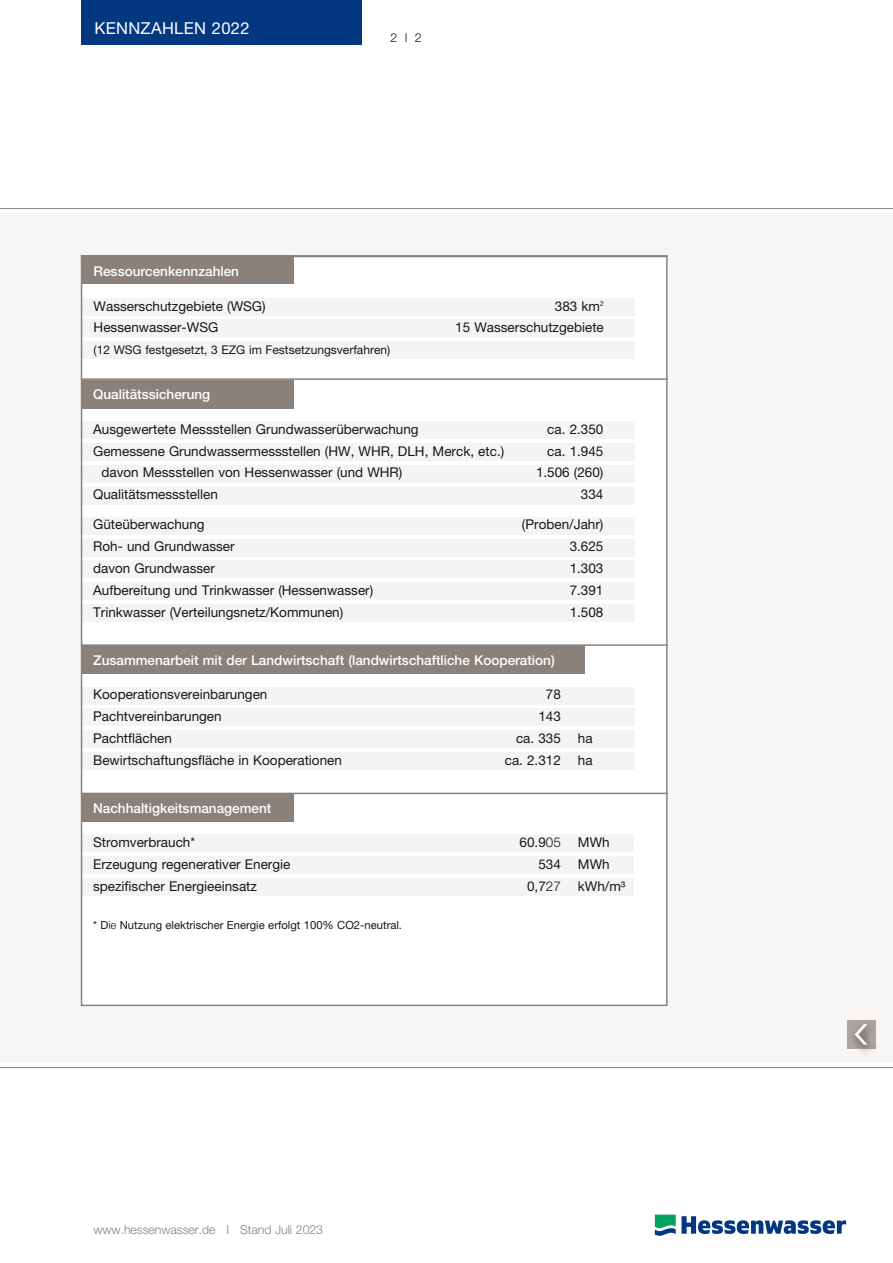
<style>
.page{position:relative;width:893px;height:1263px;background:#fff}
.page>*{position:absolute;margin:0;border:0;box-sizing:border-box;transform-origin:0 0}
.t1{font:16.5px "Helvetica Neue";letter-spacing:.02em;color:#fff}
.t2{font:13.5px "Helvetica Neue";color:#181716}
.t3{font:500 13.5px "Helvetica Neue";color:#fff}
.t4{font:300 12.3px "Helvetica Neue";letter-spacing:-.005em;color:#89817a}
.t5{font:300 12.3px "Helvetica Neue";color:#181716}
.t6{font:12px "Helvetica Neue";color:#181716}
.t7{font:11.25px "Helvetica Neue";color:#181716}
.s1{font-family:"Helvetica Neue LT Pro";font-weight:300}
</style>
<div class="page">
<div style="left:0;top:213px;width:893px;height:850px;background:#f7f6f5"></div>
<hr style="left:0;top:208px;width:893px;height:1px;background:#89817a">
<hr style="left:0;top:1067px;width:893px;height:1px;background:#89817a">
<div style="left:81px;top:0;width:280px;height:45px;background:#033881"></div>
<div style="left:81px;top:256px;width:587px;height:748px;background:#fff"></div>
<div style="left:82px;top:298px;width:553px;height:17px;background:#f5f4f3"></div>
<div style="left:82px;top:320px;width:553px;height:17px;background:#f5f4f3"></div>
<div style="left:82px;top:342px;width:553px;height:17px;background:#f5f4f3"></div>
<div style="left:82px;top:422px;width:553px;height:17px;background:#f5f4f3"></div>
<div style="left:82px;top:444px;width:553px;height:17px;background:#f5f4f3"></div>
<div style="left:82px;top:465px;width:553px;height:17px;background:#f5f4f3"></div>
<div style="left:82px;top:487px;width:553px;height:17px;background:#f5f4f3"></div>
<div style="left:82px;top:517px;width:553px;height:17px;background:#f5f4f3"></div>
<div style="left:82px;top:539px;width:553px;height:17px;background:#f5f4f3"></div>
<div style="left:82px;top:561px;width:553px;height:17px;background:#f5f4f3"></div>
<div style="left:82px;top:583px;width:553px;height:17px;background:#f5f4f3"></div>
<div style="left:82px;top:605px;width:553px;height:17px;background:#f5f4f3"></div>
<div style="left:82px;top:687px;width:553px;height:17px;background:#f5f4f3"></div>
<div style="left:81px;top:834px;width:553px;height:17px;background:#f5f4f3"></div>
<div style="left:81px;top:856px;width:553px;height:17px;background:#f5f4f3"></div>
<div style="left:81px;top:878px;width:553px;height:17px;background:#f5f4f3"></div>
<div style="left:82px;top:709px;width:553px;height:17px;background:#f5f4f3"></div>
<div style="left:82px;top:731px;width:553px;height:17px;background:#f5f4f3"></div>
<div style="left:82px;top:753px;width:553px;height:17px;background:#f5f4f3"></div>
<hr style="left:81px;top:378px;width:587px;height:2px;background:#89817a">
<hr style="left:81px;top:644px;width:587px;height:2px;background:#89817a">
<hr style="left:81px;top:793px;width:587px;height:1px;background:#89817a">
<div style="left:81px;top:255px;width:212px;height:29px;background:#89817a"></div>
<div style="left:81px;top:380px;width:213px;height:28px;background:#89817a"></div>
<div style="left:81px;top:645px;width:504px;height:29px;background:#89817a"></div>
<div style="left:81px;top:793px;width:213px;height:29px;background:#89817a"></div>
<div style="left:847px;top:1020px;width:29px;height:29px;background:#aba49f"></div>
<div style="left:850px;top:1019px;width:27px;height:37px;background:#181716;opacity:.75"></div>
<svg style="left:855px;top:1024px;width:12px;height:21px"></svg>
<svg style="left:655px;top:1214px;width:191px;height:22px"></svg>
<p class="t1" style="left:94px;top:19px;width:157px">Kennzahlen 2022</p>
<p class="t5" style="left:391px;top:30px;width:33px">2 I 2</p>
<p class="t3" style="left:94px;top:263px;width:147px">Ressourcenkennzahlen</p>
<p class="t2" style="left:94px;top:298px;width:174px">Wasserschutzgebiete (WSG)</p>
<p class="t2" style="left:555px;top:298px;width:50px">383 km<sup>2</sup></p>
<p class="t2" style="left:94px;top:319px;width:126px">H essenwasser-WSG</p>
<p class="t2" style="left:455px;top:319px;width:150px">15 Wasserschutzgebiete</p>
<p class="t6" style="left:94px;top:343px;width:298px">(12 WSG festgesetzt, 3 EZG im Festsetzungsverfahren)</p>
<p class="t3" style="left:93px;top:387px;width:119px">Qualitätssicherung</p>
<p class="t2" style="left:93px;top:421px;width:327px">Ausgewertete Messstellen Grundwasserüberwachung</p>
<p class="t2" style="left:547px;top:421px;width:58px">ca. 2.350</p>
<p class="t2" style="left:93px;top:443px;width:413px">Gemessene Grundwassermessstellen (HW, WH R, DLH , Merck, etc.)</p>
<p class="t2" style="left:547px;top:443px;width:58px">ca. 1.945</p>
<p class="t2" style="left:101px;top:464px;width:302px">davon Messstellen von H essenwasser (und WH R)</p>
<p class="t2" style="left:536px;top:464px;width:69px">1.506 (260)</p>
<p class="t2" style="left:93px;top:486px;width:126px">Qualitätsmessstellen</p>
<p class="t2" style="left:581px;top:486px;width:24px">334</p>
<p class="t2" style="left:93px;top:516px;width:113px">Güteüberwachung</p>
<p class="t2" style="left:522px;top:516px;width:83px">(Proben/Jahr)</p>
<p class="t2" style="left:93px;top:538px;width:143px">Roh- und Grundwasser</p>
<p class="t2" style="left:570px;top:538px;width:35px">3.625</p>
<p class="t2" style="left:93px;top:560px;width:123px">davon Grundwasser</p>
<p class="t2" style="left:570px;top:560px;width:35px">1.303</p>
<p class="t2" style="left:93px;top:582px;width:282px">Aufbereitung und Trinkwasser (H essenwasser)</p>
<p class="t2" style="left:570px;top:582px;width:35px">7.391</p>
<p class="t2" style="left:93px;top:604px;width:252px">Trinkwasser (Verteilungsnetz/Kommunen)</p>
<p class="t2" style="left:570px;top:604px;width:35px">1.508</p>
<p class="t3" style="left:93px;top:652px;width:463px">Zusammenarbeit mit der Landwirtschaft (landwirtschaftliche Kooperation)</p>
<p class="t2" style="left:93px;top:687px;width:176px">Kooperationsvereinbarungen</p>
<p class="t2" style="left:546px;top:687px;width:17px">78</p>
<p class="t2" style="left:93px;top:708px;width:130px">Pachtvereinbarungen</p>
<p class="t2" style="left:538px;top:708px;width:24px">143</p>
<p class="t2" style="left:93px;top:730px;width:80px">Pachtflächen</p>
<p class="t2" style="left:516px;top:730px;width:46px">ca. 335</p>
<p class="t2" style="left:578px;top:730px;width:16px">ha</p>
<p class="t2" style="left:93px;top:752px;width:250px">Bewirtschaftungsfläche in Kooperationen</p>
<p class="t2" style="left:505px;top:752px;width:58px">ca. 2.312</p>
<p class="t2" style="left:578px;top:752px;width:16px">ha</p>
<p class="t3" style="left:93px;top:800px;width:180px">Nachhaltigkeitsmanagement</p>
<p class="t2" style="left:93px;top:834px;width:104px">Stromverbrauch*</p>
<p class="t2" style="left:520px;top:834px;width:43px">60.9<span class="s1">05</span></p>
<p class="t2" style="left:578px;top:834px;width:33px">MWh</p>
<p class="t2" style="left:93px;top:856px;width:199px">Erzeugung regenerativer Energie</p>
<p class="t2" style="left:538px;top:856px;width:24px">534</p>
<p class="t2" style="left:578px;top:856px;width:33px">MWh</p>
<p class="t2" style="left:93px;top:878px;width:165px">spezifischer Energieeinsatz</p>
<p class="t2" style="left:578px;top:878px;width:49px">kWh/m³</p>
<p class="t7" style="left:93px;top:918px;width:310px">* D<span class="s1">ie</span> nutzung elektrischer energie erfolgt 100% CO2-neutral.</p>
<p class="t4" style="left:94px;top:1222px;width:231px">www.hessenwasser.de I Stand Juli 2023</p>
</div>
